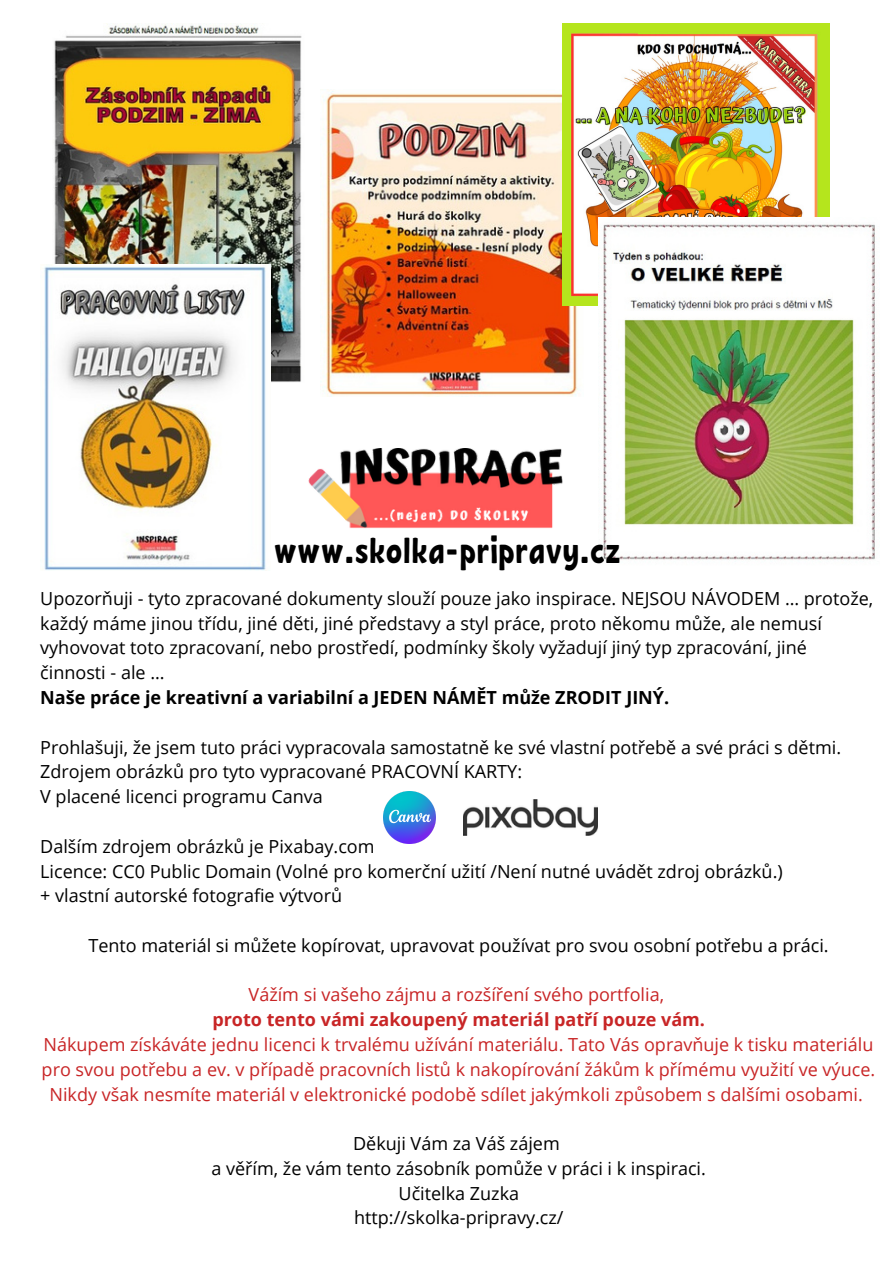
<style>
.page{position:relative;width:894px;height:1264px;background:#fff}
.page>*{position:absolute;margin:0;border:0;box-sizing:border-box;transform-origin:0 0}
.t1{font:36px "RF Krabuler";color:#000}
.t2{font:18px/24.8px "Open Sans";color:#000}
.t3{font:18px/24.8px "Open Sans";color:#c82526}
.t4{font:700 18px "Open Sans";color:#000}
.t5{font:700 18px "Open Sans";color:#c82526}
</style>
<div class="page">
<img style="left:308px;top:448px;width:254px;height:80px">
<img style="left:54px;top:23px;width:248px;height:359px">
<img style="left:320px;top:89px;width:258px;height:308px">
<img style="left:562px;top:23px;width:267px;height:283px">
<img style="left:598px;top:217px;width:277px;height:343px">
<img style="left:383px;top:791px;width:52px;height:52px">
<img style="left:463px;top:799px;width:134px;height:36px">
<img style="left:44px;top:264px;width:226px;height:306px">
<p class="t1" style="left:274px;top:527px;width:348px">www.skolka-pripravy.cz</p>
<p class="t2" style="left:40px;top:585px;width:834px">Upozorňuji - tyto zpracované dokumenty slouží pouze jako inspirace. NEJSOU NÁVODEM … protože, každý máme jinou třídu, jiné děti, jiné představy a styl práce, proto někomu může, ale nemusí vyhovovat toto zpracovaní, nebo prostředí, podmínky školy vyžadují jiný typ zpracování, jiné činnosti - ale …</p>
<p class="t4" style="left:40px;top:684px;width:630px">Naše práce je kreativní a variabilní a JEDEN NÁMĚT může ZRODIT JINÝ.</p>
<p class="t2" style="left:40px;top:734px;width:802px">Prohlašuji, že jsem tuto práci vypracovala samostatně ke své vlastní potřebě a své práci s dětmi.</p>
<p class="t2" style="left:40px;top:759px;width:483px">Zdrojem obrázků pro tyto vypracované PRACOVNÍ KARTY:</p>
<p class="t2" style="left:40px;top:783px;width:284px">V placené licenci programu Canva</p>
<p class="t2" style="left:40px;top:833px;width:336px">Dalším zdrojem obrázků je Pixabay.com</p>
<p class="t2" style="left:40px;top:858px;width:743px">Licence: CC0 Public Domain (Volné pro komerční užití /Není nutné uvádět zdroj obrázků.)</p>
<p class="t2" style="left:40px;top:882px;width:303px">+ vlastní autorské fotografie výtvorů</p>
<p class="t2" style="left:88px;top:932px;width:741px">Tento materiál si můžete kopírovat, upravovat používat pro svou osobní potřebu a práci.</p>
<p class="t3" style="left:248px;top:982px;width:417px">Vážím si vašeho zájmu a rozšíření svého portfolia,</p>
<p class="t5" style="left:212px;top:1006px;width:494px">proto tento vámi zakoupený materiál patří pouze vám.</p>
<p class="t3" style="left:42px;top:1031px;width:834px">Nákupem získáváte jednu licenci k trvalému užívání materiálu. Tato Vás opravňuje k tisku materiálu pro svou potřebu a ev. v případě pracovních listů k nakopírování žákům k přímému využití ve výuce.</p>
<p class="t3" style="left:49px;top:1081px;width:814px">Nikdy však nesmíte materiál v elektronické podobě sdílet jakýmkoli způsobem s dalšími osobami.</p>
<p class="t2" style="left:353px;top:1130px;width:208px">Děkuji Vám za Váš zájem</p>
<p class="t2" style="left:211px;top:1155px;width:496px">a věřím, že vám tento zásobník pomůže v práci i k inspiraci.</p>
<p class="t2" style="left:398px;top:1180px;width:122px">Učitelka Zuzka</p>
<p class="t2" style="left:354px;top:1205px;width:211px">http://skolka-pripravy.cz/</p>
</div>
